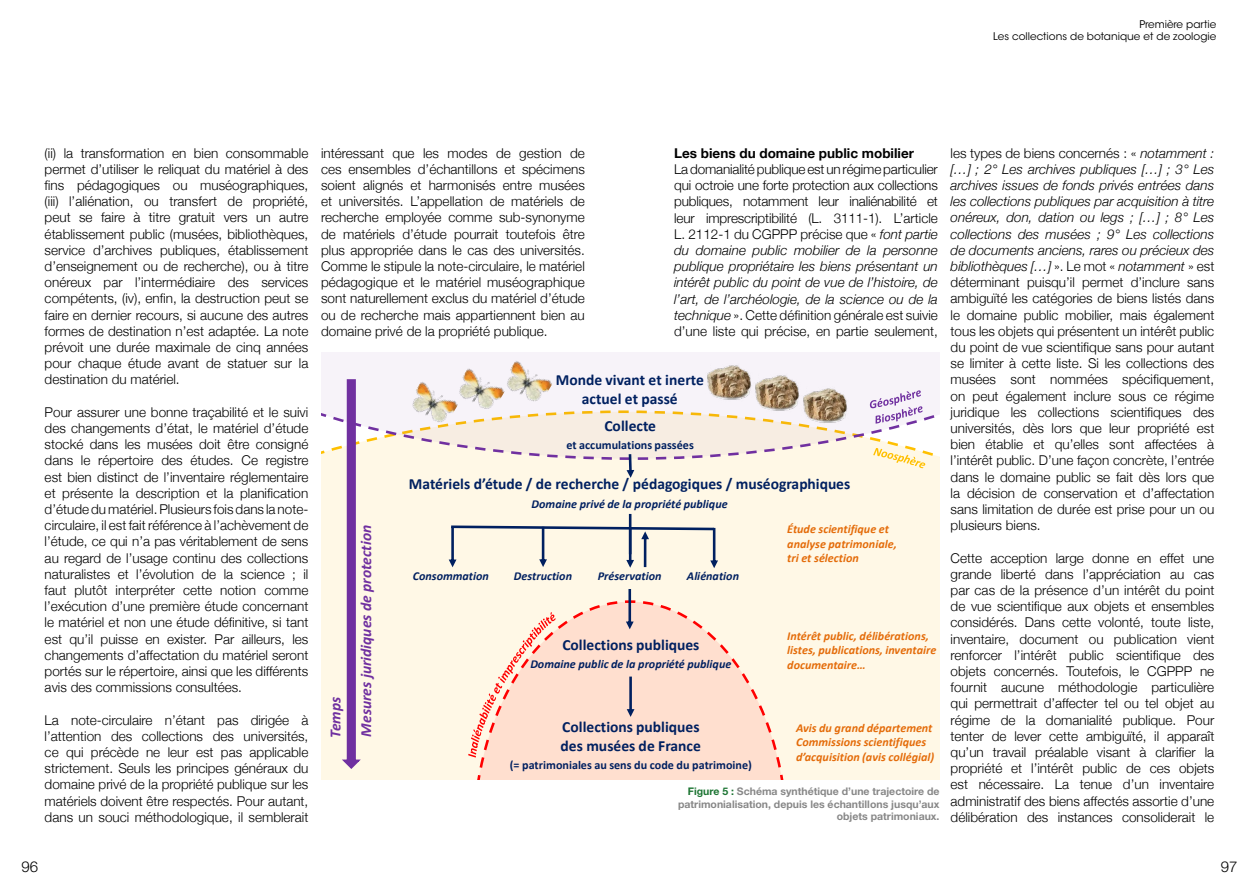
<style>
.page{position:relative;width:1259px;height:893px;background:#fff}
.page>*{position:absolute;margin:0;border:0;box-sizing:border-box;transform-origin:0 0}
.t1{font:700 15.6px/18.6px "Calibri";color:#002060;text-align:center}
.t2{font:italic 700 15.6px "Calibri";color:#7030a0}
.t3{font:300 15px "Helvetica Neue LT Std";color:#000}
.t4{font:300 13.5px/16.2px "Helvetica Neue";color:#000;text-align:justify}
.t5{font:700 13.5px "Helvetica Neue";color:#000}
.t6{font:italic 700 12.15px/14.5px "Calibri";color:#e46c0a}
.t7{font:italic 700 12.15px "Calibri";color:#002060}
.t8{font:700 12.15px "Calibri";color:#002060}
.t9{font:700 10.5px/12.6px "Helvetica Neue LT Std";color:#878787;text-align:right}
.t10{font:10.5px/12.6px "ITC Avant Garde Std";color:#000;text-align:right}
.s1{font-style:italic}
.s2{color:#1d7533}
</style>
<div class="page">
<div style="left:322px;top:460px;width:617px;height:319px;background:#fff8e6"></div>
<svg style="left:468px;top:612px;width:4px;height:145px"></svg>
<svg style="left:873px;top:460px;width:52px;height:8px"></svg>
<svg style="left:472px;top:600px;width:316px;height:179px;background:#ffe0d0"></svg>
<svg style="left:322px;top:353px;width:617px;height:107px"></svg>
<img style="left:406px;top:379px;width:54px;height:50px">
<img style="left:801px;top:386px;width:47px;height:39px">
<img style="left:753px;top:374px;width:47px;height:39px">
<img style="left:705px;top:363px;width:47px;height:40px">
<svg style="left:870px;top:390px;width:52px;height:34px"></svg>
<img style="left:452px;top:366px;width:55px;height:50px">
<img style="left:500px;top:358px;width:54px;height:50px">
<svg style="left:341px;top:378px;width:22px;height:392px;background:#bf9fc8"></svg>
<svg style="left:626px;top:589px;width:7px;height:40px"></svg>
<svg style="left:627px;top:677px;width:7px;height:40px"></svg>
<svg style="left:626px;top:454px;width:8px;height:24px"></svg>
<hr style="left:629px;top:514px;width:2px;height:40px;background:#002060">
<svg style="left:448px;top:524px;width:270px;height:44px;background:#e5e1d8"></svg>
<p class="t10" style="left:993px;top:18px;width:225px">Première partie<br>Les collections de botanique et de zoologie</p>
<p class="t4" style="left:45px;top:144px;width:265px">(ii) la transformation en bien consommable permet d’utiliser le reliquat du matériel à des fins pédagogiques ou muséographiques, (iii) l’aliénation, ou transfert de propriété, peut se faire à titre gratuit vers un autre établissement public (musées, bibliothèques, service d’archives publiques, établissement d’enseignement ou de recherche), ou à titre onéreux par l’intermédiaire des services compétents, (iv), enfin, la destruction peut se faire en dernier recours, si aucune des autres formes de destination n’est adaptée. La note prévoit une durée maximale de cinq années pour chaque étude avant de statuer sur la destination du matériel.</p>
<p class="t4" style="left:45px;top:404px;width:265px">Pour assurer une bonne traçabilité et le suivi des changements d’état, le matériel d’étude stocké dans les musées doit être consigné dans le répertoire des études. Ce registre est bien distinct de l’inventaire réglementaire et présente la description et la planification d’étude du matériel. Plusieurs fois dans la note&shy;circulaire, il est fait référence à l’achèvement de l’étude, ce qui n’a pas véritablement de sens au regard de l’usage continu des collections naturalistes et l’évolution de la science ; il faut plutôt interpréter cette notion comme l’exécution d’une première étude concernant le matériel et non une étude définitive, si tant est qu’il puisse en exister. Par ailleurs, les changements d’affectation du matériel seront portés sur le répertoire, ainsi que les différents avis des commissions consultées.</p>
<p class="t4" style="left:45px;top:711px;width:265px">La note-circulaire n’étant pas dirigée à l’attention des collections des universités, ce qui précède ne leur est pas applicable strictement. Seuls les principes généraux du domaine privé de la propriété publique sur les matériels doivent être respectés. Pour autant, dans un souci méthodologique, il semblerait</p>
<p class="t4" style="left:321px;top:144px;width:265px">intéressant que les modes de gestion de ces ensembles d’échantillons et spécimens soient alignés et harmonisés entre musées et universités. L’appellation de matériels de recherche employée comme sub-synonyme de matériels d’étude pourrait toutefois être plus appropriée dans le cas des universités.<br>Comme le stipule la note-circulaire, le matériel pédagogique et le matériel muséographique sont naturellement exclus du matériel d’étude ou de recherche mais appartiennent bien au domaine privé de la propriété publique.</p>
<p class="t1" style="left:556px;top:370px;width:149px">Monde vivant et inerte actuel et passé</p>
<p class="t1" style="left:604px;top:416px;width:53px">Collecte</p>
<p class="t8" style="left:566px;top:437px;width:129px">et accumulations passées</p>
<p class="t5" style="left:674px;top:142px;width:241px">Les biens du domaine public mobilier</p>
<p class="t4" style="left:674px;top:161px;width:265px">La domanialité publique est un régime particulier qui octroie une forte protection aux collections publiques, notamment leur inaliénabilité et leur imprescriptibilité (L. 3111-1). L’article L. 2112-1 du CGPPP précise que « <span class="s1">font partie du domaine public mobilier de la personne publique propriétaire les biens présentant un intérêt public du point de vue de l’histoire, de l’art, de l’archéologie, de la science ou de la technique</span> ». Cette définition générale est suivie d’une liste qui précise, en partie seulement,</p>
<p class="t2" style="left:324px;top:738px;width:42px;rotate:-90deg">Temps</p>
<p class="t2" style="left:355px;top:737px;width:213px;rotate:-90deg">Mesures juridiques de protection</p>
<p class="t1" style="left:409px;top:474px;width:443px">Matériels d’étude / de recherche / pédagogiques / muséographiques</p>
<p class="t7" style="left:531px;top:495px;width:198px">Domaine privé de la propriété publique</p>
<p class="t7" style="left:413px;top:567px;width:78px">Consommation</p>
<p class="t7" style="left:514px;top:567px;width:60px">Destruction</p>
<p class="t7" style="left:598px;top:567px;width:65px">Préservation</p>
<p class="t7" style="left:687px;top:567px;width:54px">Aliénation</p>
<p class="t1" style="left:562px;top:635px;width:139px">Collections publiques</p>
<p class="t7" style="left:530px;top:656px;width:202px">Domaine public de la propriété publique</p>
<p class="t1" style="left:560px;top:717px;width:142px;text-align:left">Collections publiques des musées de France</p>
<p class="t8" style="left:510px;top:756px;width:244px">(= patrimoniales au sens du code du patrimoine)</p>
<p class="t6" style="left:787px;top:521px;width:111px">Étude scientifique et analyse patrimoniale, tri et sélection</p>
<p class="t6" style="left:787px;top:628px;width:150px">Intérêt public, délibérations, listes, publications, inventaire documentaire…</p>
<p class="t6" style="left:796px;top:720px;width:140px">Avis du grand département<br>Commissions scientifiques d’acquisition (avis collégial)</p>
<p class="t9" style="left:678px;top:785px;width:263px"><span class="s2">Figure 5 :</span> Schéma synthétique d’une trajectoire de patrimonialisation, depuis les échantillons jusqu’aux objets patrimoniaux.</p>
<p class="t4" style="left:950px;top:144px;width:265px">les types de biens concernés : « <span class="s1">notamment : […] ; 2° Les archives publiques […] ; 3° Les archives issues de fonds privés entrées dans les collections publiques par acquisition à titre onéreux, don, dation ou legs ; […] ; 8° Les collections des musées ; 9° Les collections de documents anciens, rares ou précieux des bibliothèques […]</span> ». Le mot « <span class="s1">notamment</span> » est déterminant puisqu’il permet d’inclure sans ambiguïté les catégories de biens listés dans le domaine public mobilier, mais également tous les objets qui présentent un intérêt public du point de vue scientifique sans pour autant se limiter à cette liste. Si les collections des musées sont nommées spécifiquement, on peut également inclure sous ce régime juridique les collections scientifiques des universités, dès lors que leur propriété est bien établie et qu’elles sont affectées à l’intérêt public. D’une façon concrète, l’entrée dans le domaine public se fait dès lors que la décision de conservation et d’affectation sans limitation de durée est prise pour un ou plusieurs biens.</p>
<p class="t4" style="left:950px;top:549px;width:265px">Cette acception large donne en effet une grande liberté dans l’appréciation au cas par cas de la présence d’un intérêt du point de vue scientifique aux objets et ensembles considérés. Dans cette volonté, toute liste, inventaire, document ou publication vient renforcer l’intérêt public scientifique des objets concernés. Toutefois, le CGPPP ne fournit aucune méthodologie particulière qui permettrait d’affecter tel ou tel objet au régime de la domanialité publique. Pour tenter de lever cette ambiguïté, il apparaît qu’un travail préalable visant à clarifier la propriété et l’intérêt public de ces objets est nécessaire. La tenue d’un inventaire administratif des biens affectés assortie d’une délibération des instances consoliderait le</p>
<p class="t3" style="left:22px;top:857px;width:18px">96</p>
<p class="t3" style="left:1220px;top:857px;width:18px">97</p>
</div>
